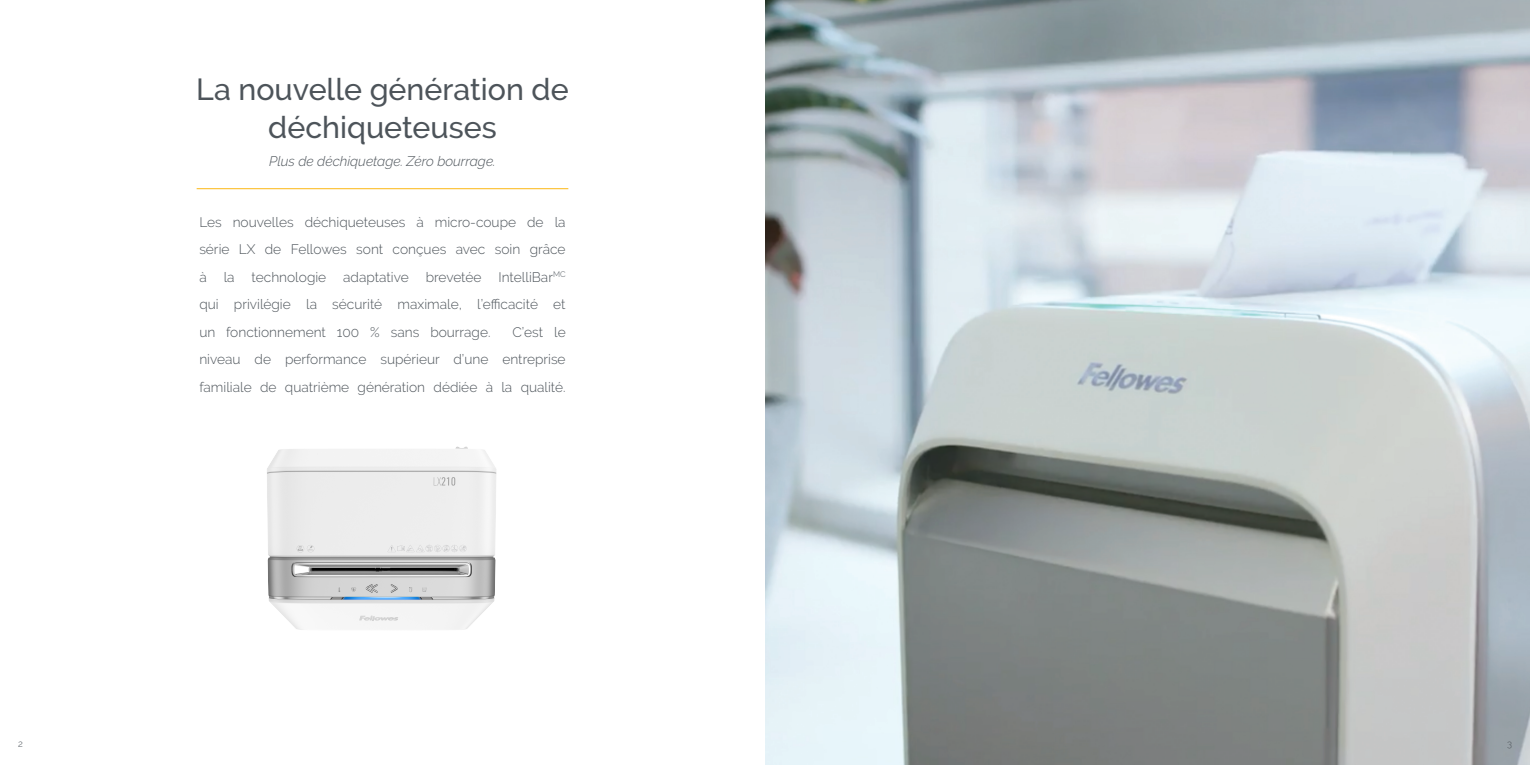
<style>
.page{position:relative;width:1530px;height:765px;background:#fff}
.page>*{position:absolute;margin:0;border:0;box-sizing:border-box;transform-origin:0 0}
.t1{font:500 30.38px/38px "Raleway";color:#4d545a;text-align:center}
.t2{font:300 13.75px/27.5px "Raleway";color:#4d545a;text-align:justify}
.t3{font:italic 300 13.75px "Raleway";color:#4d545a}
.t4{font:300 9.38px "Raleway";color:#4d545a}
</style>
<div class="page">
<hr style="left:197px;top:188px;width:371px;height:1px;background:#fcb814">
<img style="left:765px;top:0;width:765px;height:765px">
<img style="left:267px;top:446px;width:230px;height:184px">
<p class="t1" style="left:196px;top:71px;width:374px">La nouvelle génération de déchiqueteuses</p>
<p class="t3" style="left:269px;top:153px;width:228px">Plus de déchiquetage. Zéro bourrage.</p>
<p class="t2" style="left:199px;top:208px;width:368px">Les nouvelles déchiqueteuses à micro-coupe de la série LX de Fellowes sont conçues avec soin grâce à la technologie adaptative brevetée IntelliBar<sup>MC </sup>qui privilégie la sécurité maximale, l’efficacité et un fonctionnement 100 % sans bourrage.</p>
<p class="t2" style="left:199px;top:318px;width:368px;text-indent:313px">C’est le niveau de performance supérieur d’une entreprise familiale de quatrième génération dédiée à la qualité.</p>
<p class="t4" style="left:18px;top:738px;width:6px">2</p>
<p class="t4" style="left:1507px;top:738px;width:6px">3</p>
</div>
